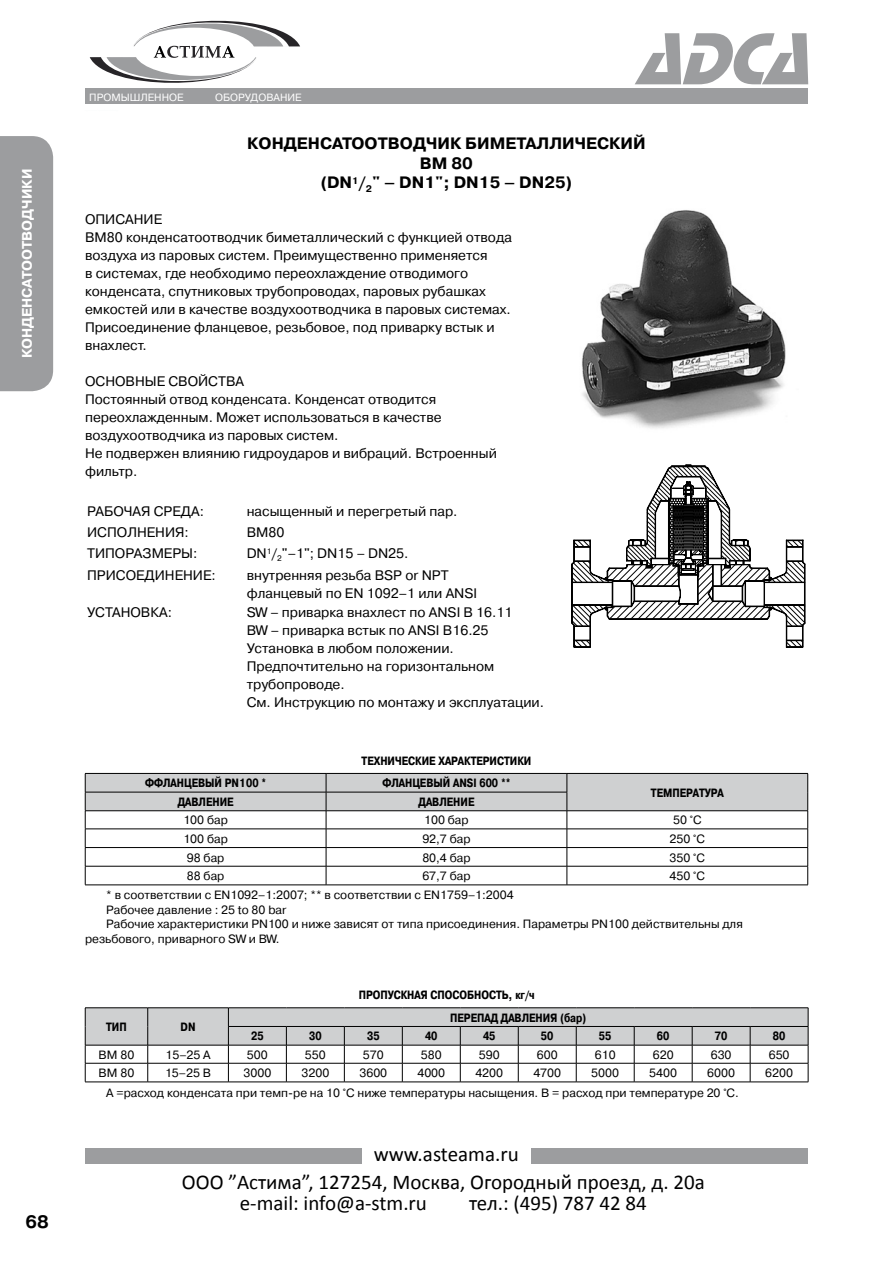
<style>
.page{position:relative;width:893px;height:1263px;background:#fff}
.page>*{position:absolute;margin:0;border:0;box-sizing:border-box;transform-origin:0 0}
.t1{font:21px/27.5px "Calibri";color:#000;text-align:center}
.t2{font:700 18px "Pragmatica C";color:#000}
.izdelie{font:700 16.5px/19.8px "Pragmatica C";color:#000;text-align:center}
.text{font:13.8px/18px "Pragmatica C";color:#000}
.t3{font:700 13.8px "Pragmatica C";color:#fff}
.snoska{font:12px/14.4px "Pragmatica C";color:#000}
.table_cell{font:12px "Pragmatica C";color:#000}
.table_head{font:700 12px "Pragmatica Cond C";color:#000}
.t4{font:10.5px "Pragmatica C";color:#fff}
</style>
<div class="page">
<div style="left:85px;top:89px;width:723px;height:15px;background:#9c9d9f"></div>
<div style="left:85px;top:1148px;width:276px;height:16px;background:#9c9d9f"></div>
<div style="left:531px;top:1148px;width:277px;height:16px;background:#9c9d9f"></div>
<div style="left:0;top:136px;width:53px;height:255px;background:#9c9d9f"></div>
<svg style="left:90px;top:20px;width:210px;height:63px"></svg>
<svg style="left:635px;top:33px;width:173px;height:51px"></svg>
<hr style="left:85px;top:1007px;width:63px;height:1px;background:#000">
<hr style="left:148px;top:1007px;width:80px;height:1px;background:#000">
<hr style="left:228px;top:1007px;width:58px;height:1px;background:#000">
<hr style="left:286px;top:1007px;width:58px;height:1px;background:#000">
<hr style="left:344px;top:1007px;width:58px;height:1px;background:#000">
<hr style="left:402px;top:1007px;width:58px;height:1px;background:#000">
<hr style="left:460px;top:1007px;width:58px;height:1px;background:#000">
<hr style="left:518px;top:1007px;width:58px;height:1px;background:#000">
<hr style="left:576px;top:1007px;width:58px;height:1px;background:#000">
<hr style="left:634px;top:1007px;width:58px;height:1px;background:#000">
<hr style="left:692px;top:1007px;width:58px;height:1px;background:#000">
<hr style="left:750px;top:1007px;width:58px;height:1px;background:#000">
<svg style="left:85px;top:1008px;width:724px;height:74px"></svg>
<hr style="left:85px;top:1082px;width:63px;height:1px;background:#000">
<hr style="left:148px;top:1082px;width:80px;height:1px;background:#000">
<hr style="left:228px;top:1082px;width:58px;height:1px;background:#000">
<hr style="left:286px;top:1082px;width:58px;height:1px;background:#000">
<hr style="left:344px;top:1082px;width:58px;height:1px;background:#000">
<hr style="left:402px;top:1082px;width:58px;height:1px;background:#000">
<hr style="left:460px;top:1082px;width:58px;height:1px;background:#000">
<hr style="left:518px;top:1082px;width:58px;height:1px;background:#000">
<hr style="left:576px;top:1082px;width:58px;height:1px;background:#000">
<hr style="left:634px;top:1082px;width:58px;height:1px;background:#000">
<hr style="left:692px;top:1082px;width:58px;height:1px;background:#000">
<hr style="left:750px;top:1082px;width:58px;height:1px;background:#000">
<img style="left:582px;top:210px;width:204px;height:219px">
<svg style="left:571px;top:465px;width:235px;height:183px"></svg>
<svg style="left:85px;top:773px;width:723px;height:112px"></svg>
<hr style="left:85px;top:885px;width:241px;height:1px;background:#000">
<hr style="left:326px;top:885px;width:241px;height:1px;background:#000">
<hr style="left:567px;top:885px;width:241px;height:1px;background:#000">
<p class="t3" style="left:20px;top:358px;width:191px;rotate:-90deg">КОНДЕНСАТООТВОДЧИКИ</p>
<h2 class="t2" style="left:25px;top:1212px;width:25px">68</h2>
<p class="t4" style="left:89px;top:91px;width:96px">ПРОМЫШЛЕННОЕ</p>
<p class="t4" style="left:215px;top:91px;width:88px">ОБОРУДОВАНИЕ</p>
<p class="izdelie" style="left:247px;top:133px;width:400px">КОНДЕНСАТООТВОДЧИК БИМЕТАЛЛИЧЕСКИЙ<br>BM 80<br>(DN<sup>1</sup>/<sub>2</sub>" – DN1"; DN15 – DN25)</p>
<p class="text" style="left:85px;top:211px;width:79px">ОПИСАНИЕ</p>
<p class="text" style="left:85px;top:229px;width:428px">BM80 конденсатоотводчик биметаллический с функцией отвода воздуха из паровых систем. Преимущественно применяется<br>в системах, где необходимо переохлаждение отводимого конденсата, спутниковых трубопроводах, паровых рубашках емкостей или в качестве воздухоотводчика в паровых системах.</p>
<p class="text" style="left:85px;top:319px;width:411px">Присоединение фланцевое, резьбовое, под приварку встык и внахлест.</p>
<p class="text" style="left:85px;top:373px;width:161px">ОСНОВНЫЕ СВОЙСТВА</p>
<p class="text" style="left:85px;top:391px;width:358px">Постоянный отвод конденсата. Конденсат отводится переохлажденным. Может использоваться в качестве воздухоотводчика из паровых систем.</p>
<p class="text" style="left:85px;top:445px;width:413px">Не подвержен влиянию гидроударов и вибраций. Встроенный фильтр.</p>
<p class="text" style="left:87px;top:502px;width:118px">РАБОЧАЯ СРЕДА:</p>
<p class="text" style="left:247px;top:502px;width:212px">насыщенный и перегретый пар.</p>
<p class="text" style="left:87px;top:523px;width:103px">ИСПОЛНЕНИЯ:</p>
<p class="text" style="left:247px;top:523px;width:39px">BM80</p>
<p class="text" style="left:87px;top:545px;width:112px">ТИПОРАЗМЕРЫ:</p>
<p class="text" style="left:247px;top:545px;width:163px">DN<sup>1</sup>/<sub>2</sub>"–1"; DN15 – DN25.</p>
<p class="text" style="left:87px;top:566px;width:130px">ПРИСОЕДИНЕНИЕ:</p>
<p class="text" style="left:247px;top:566px;width:203px">внутренняя резьба BSP or NPT</p>
<p class="text" style="left:247px;top:584px;width:232px">фланцевый по EN 1092–1 или ANSI</p>
<p class="text" style="left:87px;top:603px;width:86px">УСТАНОВКА:</p>
<p class="text" style="left:247px;top:603px;width:267px">SW – приварка внахлест по ANSI B 16.11</p>
<p class="text" style="left:247px;top:621px;width:243px">BW – приварка встык по ANSI B16.25</p>
<p class="text" style="left:247px;top:639px;width:249px">Установка в любом положении.<br>Предпочтительно на горизонтальном трубопроводе.</p>
<p class="text" style="left:247px;top:693px;width:299px">См. Инструкцию по монтажу и эксплуатации.</p>
<p class="table_head" style="left:362px;top:754px;width:171px">ТЕХНИЧЕСКИЕ ХАРАКТЕРИСТИКИ</p>
<p class="table_head" style="left:145px;top:776px;width:123px">ФФЛАНЦЕВЫЙ PN100 *</p>
<p class="table_head" style="left:382px;top:776px;width:130px">ФЛАНЦЕВЫЙ ANSI 600 **</p>
<p class="table_head" style="left:651px;top:786px;width:74px">ТЕМПЕРАТУРА</p>
<p class="table_head" style="left:178px;top:795px;width:57px">ДАВЛЕНИЕ</p>
<p class="table_head" style="left:419px;top:795px;width:57px">ДАВЛЕНИЕ</p>
<p class="table_cell" style="left:183px;top:813px;width:46px">100 бар</p>
<p class="table_cell" style="left:424px;top:813px;width:46px">100 бар</p>
<p class="table_cell" style="left:673px;top:813px;width:30px">50 °C</p>
<p class="table_cell" style="left:183px;top:832px;width:46px">100 бар</p>
<p class="table_cell" style="left:422px;top:832px;width:50px">92,7 бар</p>
<p class="table_cell" style="left:670px;top:832px;width:37px">250 °C</p>
<p class="table_cell" style="left:187px;top:851px;width:39px">98 бар</p>
<p class="table_cell" style="left:422px;top:851px;width:50px">80,4 бар</p>
<p class="table_cell" style="left:670px;top:851px;width:37px">350 °C</p>
<p class="table_cell" style="left:187px;top:869px;width:39px">88 бар</p>
<p class="table_cell" style="left:422px;top:869px;width:50px">67,7 бар</p>
<p class="table_cell" style="left:670px;top:869px;width:37px">450 °C</p>
<p class="snoska" style="left:106px;top:888px;width:409px">* в соответствии с EN1092–1:2007; ** в соответствии с EN1759–1:2004</p>
<p class="snoska" style="left:106px;top:903px;width:182px">Рабочее давление : 25 to 80 bar</p>
<p class="snoska" style="left:85px;top:917px;width:659px;text-indent:21px">Рабочие характеристики PN100 и ниже зависят от типа присоединения. Параметры PN100 действительны для резьбового, приварного SW и BW.</p>
<p class="table_head" style="left:106px;top:1020px;width:22px">ТИП</p>
<p class="table_head" style="left:181px;top:1020px;width:16px">DN</p>
<p class="table_head" style="left:359px;top:988px;width:177px">ПРОПУСКНАЯ СПОСОБНОСТЬ, кг/ч</p>
<p class="table_head" style="left:450px;top:1011px;width:138px">ПЕРЕПАД ДАВЛЕНИЯ (бар)</p>
<p class="table_head" style="left:251px;top:1029px;width:14px">25</p>
<p class="table_head" style="left:309px;top:1029px;width:14px">30</p>
<p class="table_head" style="left:367px;top:1029px;width:14px">35</p>
<p class="table_head" style="left:425px;top:1029px;width:14px">40</p>
<p class="table_head" style="left:483px;top:1029px;width:14px">45</p>
<p class="table_head" style="left:541px;top:1029px;width:14px">50</p>
<p class="table_head" style="left:599px;top:1029px;width:14px">55</p>
<p class="table_head" style="left:657px;top:1029px;width:14px">60</p>
<p class="table_head" style="left:715px;top:1029px;width:14px">70</p>
<p class="table_head" style="left:773px;top:1029px;width:14px">80</p>
<p class="table_cell" style="left:99px;top:1048px;width:37px">BM 80</p>
<p class="table_cell" style="left:165px;top:1048px;width:47px">15–25 A</p>
<p class="table_cell" style="left:247px;top:1048px;width:22px">500</p>
<p class="table_cell" style="left:305px;top:1048px;width:22px">550</p>
<p class="table_cell" style="left:363px;top:1048px;width:22px">570</p>
<p class="table_cell" style="left:421px;top:1048px;width:22px">580</p>
<p class="table_cell" style="left:479px;top:1048px;width:22px">590</p>
<p class="table_cell" style="left:537px;top:1048px;width:22px">600</p>
<p class="table_cell" style="left:595px;top:1048px;width:22px">610</p>
<p class="table_cell" style="left:653px;top:1048px;width:22px">620</p>
<p class="table_cell" style="left:711px;top:1048px;width:22px">630</p>
<p class="table_cell" style="left:769px;top:1048px;width:22px">650</p>
<p class="table_cell" style="left:99px;top:1066px;width:37px">BM 80</p>
<p class="table_cell" style="left:165px;top:1066px;width:48px">15–25 B</p>
<p class="table_cell" style="left:243px;top:1066px;width:29px">3000</p>
<p class="table_cell" style="left:301px;top:1066px;width:29px">3200</p>
<p class="table_cell" style="left:359px;top:1066px;width:29px">3600</p>
<p class="table_cell" style="left:417px;top:1066px;width:29px">4000</p>
<p class="table_cell" style="left:475px;top:1066px;width:29px">4200</p>
<p class="table_cell" style="left:533px;top:1066px;width:29px">4700</p>
<p class="table_cell" style="left:591px;top:1066px;width:29px">5000</p>
<p class="table_cell" style="left:649px;top:1066px;width:29px">5400</p>
<p class="table_cell" style="left:707px;top:1066px;width:29px">6000</p>
<p class="table_cell" style="left:765px;top:1066px;width:29px">6200</p>
<p class="snoska" style="left:106px;top:1085px;width:634px">A =расход конденсата при темп-ре на 10 °C ниже температуры насыщения. B = расход при температуре 20 °C.</p>
<h1 class="t1" style="left:182px;top:1139px;width:524px">www.asteama.ru<br>ООО ”Астима”, 127254, Москва, Огородный проезд, д. 20а</h1>
<h1 class="t1" style="left:240px;top:1188px;width:189px">e-mail: info@a-stm.ru</h1>
<h1 class="t1" style="left:469px;top:1188px;width:179px">тел.: (495) 787 42 84</h1>
</div>
